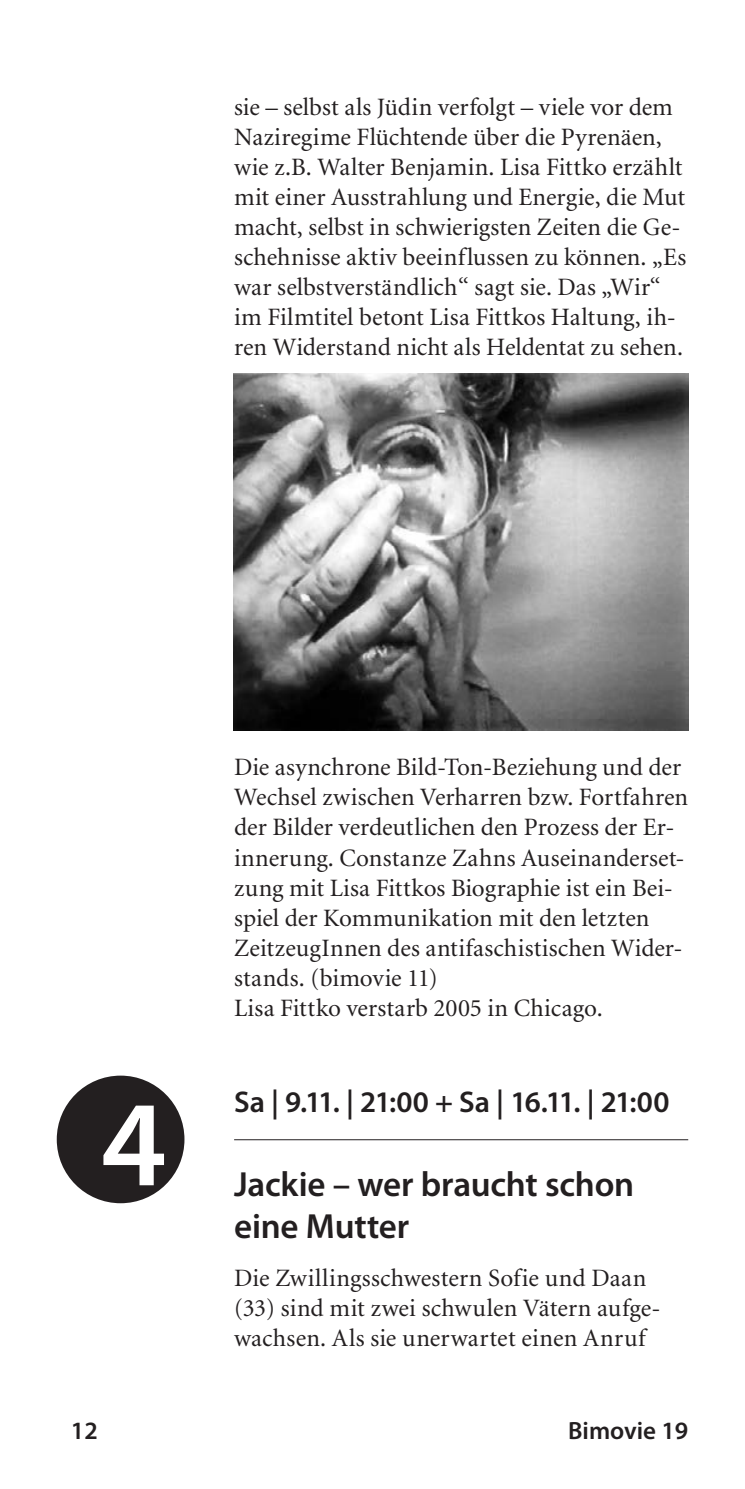
<style>
.page{position:relative;width:745px;height:1489px;background:#fff}
.page>*{position:absolute;margin:0;border:0;box-sizing:border-box;transform-origin:0 0}
.t1{font:600 122.5px "Myriad Pro";color:#fff}
.t2{font:600 35px/42px "Myriad Pro";letter-spacing:-.005em;color:#231f20}
.t3{font:600 30px "Myriad Pro";letter-spacing:-.055em;color:#231f20}
.t4{font:25px/30px "Minion";letter-spacing:.005em;color:#231f20}
.t5{font:600 25px "Myriad Pro";color:#231f20}
</style>
<div class="page">
<hr style="left:234px;top:1139px;width:453px;height:1px;background:#231f20">
<div style="left:57px;top:1075px;width:127px;height:128px;background:#231f20;border-radius:50%"></div>
<img style="left:234px;top:374px;width:454px;height:356px">
<p class="t4" style="left:234px;top:93px;width:453px">sie – selbst als Jüdin verfolgt – viele vor dem Naziregime Flüchtende über die Pyrenäen, wie z.B. Walter Benjamin. Lisa Fittko erzählt mit einer Ausstrahlung und Energie, die Mut macht, selbst in schwierigsten Zeiten die Ge&shy;schehnisse aktiv beeinflussen zu können. „Es war selbstverständlich“ sagt sie. Das „Wir“ im Filmtitel betont Lisa Fittkos Haltung, ih&shy;ren Widerstand nicht als Heldentat zu sehen.</p>
<h1 class="t1" style="left:101px;top:1066px;width:67px">4</h1>
<p class="t4" style="left:234px;top:753px;width:455px">Die asynchrone Bild-Ton-Beziehung und der Wechsel zwischen Verharren bzw. Fortfahren der Bilder verdeutlichen den Prozess der Er&shy;innerung. Constanze Zahns Auseinanderset&shy;zung mit Lisa Fittkos Biographie ist ein Bei&shy;spiel der Kommunikation mit den letzten ZeitzeugInnen des antifaschistischen Wider&shy;stands. (bimovie 11)<br>Lisa Fittko verstarb 2005 in Chicago.</p>
<p class="t3" style="left:234px;top:1083px;width:436px">Sa | 9.11. | 21:00 + Sa | 16.11. | 21:00</p>
<h2 class="t2" style="left:234px;top:1161px;width:401px">Jackie – wer braucht schon eine Mutter</h2>
<p class="t4" style="left:234px;top:1263px;width:428px">Die Zwillingsschwestern Sofie und Daan (33) sind mit zwei schwulen Vätern aufge&shy;wachsen. Als sie unerwartet einen Anruf</p>
<p class="t5" style="left:71px;top:1414px;width:28px">12</p>
<p class="t5" style="left:568px;top:1414px;width:121px">Bimovie 19</p>
</div>
